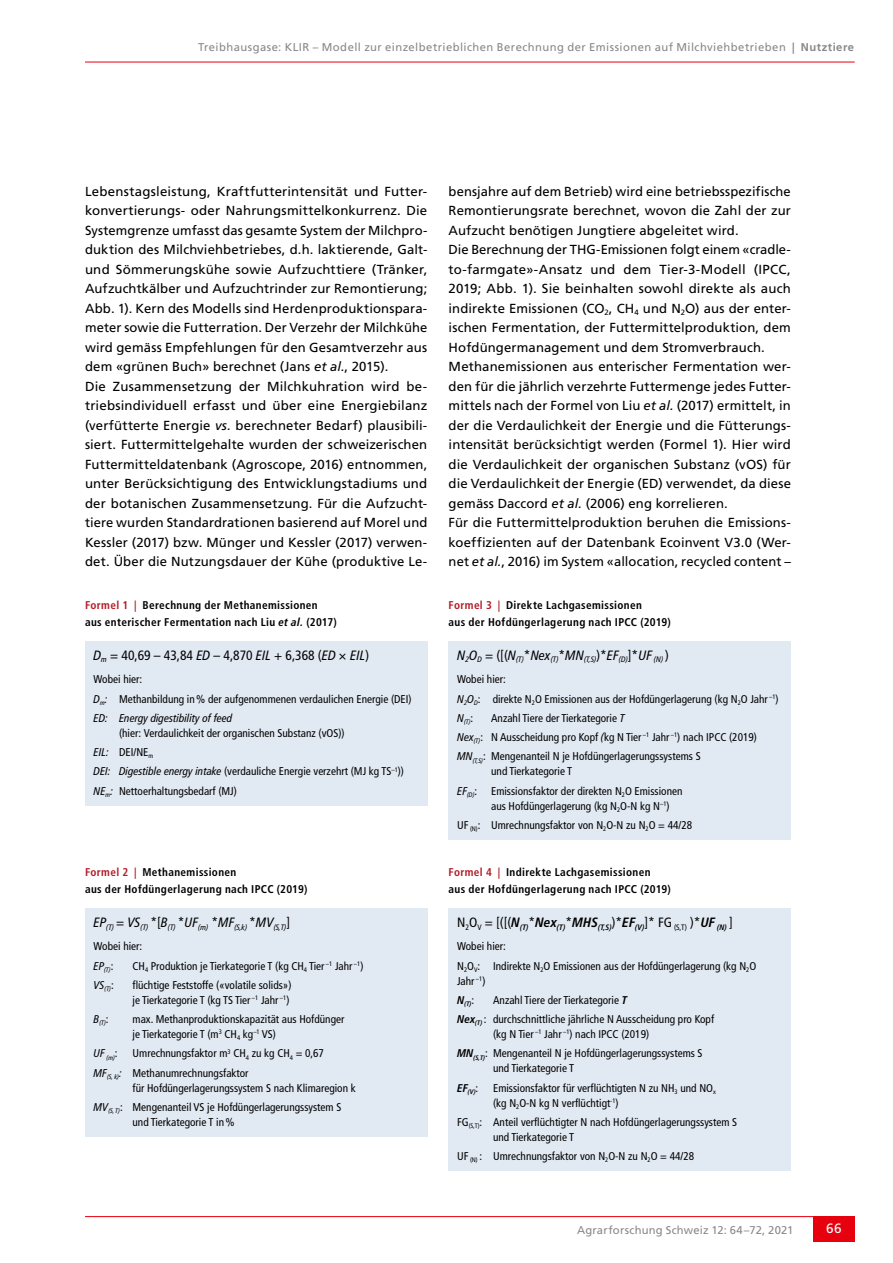
<style>
.page{position:relative;width:893px;height:1263px;background:#fff}
.page>*{position:absolute;margin:0;border:0;box-sizing:border-box;transform-origin:0 0}
.t1{font:condensed 13.5px "Frutiger LT Std";color:#000}
.t2{font:13.5px "Frutiger LT Std";color:#fff}
.t3{font:13.2px/19.5px "Frutiger LT Std";letter-spacing:.01em;color:#000}
.t4{font:condensed 11.25px/19.2px "Frutiger LT Std";color:#000}
.t5{font:700 condensed 11.25px/16.5px "Frutiger LT Std";letter-spacing:.03em;color:#000}
.t6{font:11.25px "Frutiger LT Std";letter-spacing:.035em;color:#878988}
.t7{font:11.25px "Frutiger LT Std";letter-spacing:.015em;color:#878988}
.t8{font:italic condensed 7.8px "Frutiger LT Std";color:#000}
.t9{font:italic condensed 6.6px "Frutiger LT Std";color:#000}
.t10{font:italic 700 condensed 6.6px "Frutiger LT Std";color:#000}
.s1{font-weight:700}
.s2{font-style:italic}
.s3{color:#b21c27}
.s4{font-weight:700;font-style:italic}
</style>
<div class="page">
<hr style="left:85px;top:62px;width:770px;height:1px;background:#e7000e">
<hr style="left:85px;top:1216px;width:770px;height:1px;background:#e7000e">
<div style="left:813px;top:1216px;width:42px;height:26px;background:#e7000e"></div>
<div style="left:85px;top:641px;width:342px;height:164px;background:#e1e9f2"></div>
<div style="left:449px;top:641px;width:342px;height:198px;background:#e1e9f2"></div>
<div style="left:85px;top:908px;width:342px;height:228px;background:#e1e9f2"></div>
<div style="left:449px;top:908px;width:342px;height:263px;background:#e1e9f2"></div>
<p class="t6" style="left:198px;top:40px;width:657px">Treibhausgase: KLIR – Modell zur einzelbetrieblichen Berechnung der Emissionen auf Milchviehbetrieben <span class="s1">| Nutztiere</span></p>
<p class="t3" style="left:85px;top:181px;width:344px">Lebenstagsleistung, Kraftfutterintensität und Futter&shy;konvertierungs- oder Nahrungsmittelkonkurrenz. Die Systemgrenze umfasst das gesamte System der Milchpro&shy;duktion des Milchviehbetriebes, d.h. laktierende, Galt&shy;und Sömmerungskühe sowie Aufzuchttiere (Tränker, Aufzuchtkälber und Aufzuchtrinder zur Remontierung; Abb. 1). Kern des Modells sind Herdenproduktionspara&shy;meter sowie die Futterration. Der Verzehr der Milchkühe wird gemäss Empfehlungen für den Gesamtverzehr aus dem «grünen Buch» berechnet (Jans <span class="s2">et al.</span>, 2015).<br>Die Zusammensetzung der Milchkuhration wird be&shy;triebsindividuell erfasst und über eine Energiebilanz (verfütterte Energie <span class="s2">vs.</span> berechneter Bedarf) plausibili&shy;siert. Futtermittelgehalte wurden der schweizerischen Futtermitteldatenbank (Agroscope, 2016) entnommen, unter Berücksichtigung des Entwicklungstadiums und der botanischen Zusammensetzung. Für die Aufzucht&shy;tiere wurden Standardrationen basierend auf Morel und Kessler (2017) bzw. Münger und Kessler (2017) verwen&shy;det. Über die Nutzungsdauer der Kühe (produktive Le-</p>
<p class="t3" style="left:449px;top:181px;width:344px">bensjahre auf dem Betrieb) wird eine betriebsspezifische Remontierungsrate berechnet, wovon die Zahl der zur Aufzucht benötigen Jungtiere abgeleitet wird.<br>Die Berechnung der THG-Emissionen folgt einem «cradle&shy;to-farmgate»-Ansatz und dem Tier-3-Modell (IPCC, 2019; Abb. 1). Sie beinhalten sowohl direkte als auch indirekte Emissionen (CO<sub>2</sub>, CH<sub>4</sub> und N<sub>2</sub>O) aus der enter&shy;ischen Fermentation, der Futtermittelproduktion, dem Hofdüngermanagement und dem Stromverbrauch.<br>Methanemissionen aus enterischer Fermentation wer&shy;den für die jährlich verzehrte Futtermenge jedes Futter&shy;mittels nach der Formel von Liu <span class="s2">et al.</span> (2017) ermittelt, in der die Verdaulichkeit der Energie und die Fütterungs&shy;intensität berücksichtigt werden (Formel 1). Hier wird die Verdaulichkeit der organischen Substanz (vOS) für die Verdaulichkeit der Energie (ED) verwendet, da diese gemäss Daccord <span class="s2">et al.</span> (2006) eng korrelieren.<br>Für die Futtermittelproduktion beruhen die Emissions&shy;koeffizienten auf der Datenbank Ecoinvent V3.0 (Wer&shy;net <span class="s2">et al.</span>, 2016) im System «allocation, recycled content –</p>
<p class="t5" style="left:85px;top:597px;width:253px"><span class="s3">Formel 1 |</span> Berechnung der Methanemissionen aus enterischer Fermentation nach Liu <span class="s2">et al.</span> (2017)</p>
<p class="t1" style="left:94px;top:647px;width:277px"><span class="s2">D</span><sub>m</sub> = 40,69 – 43,84 <span class="s2">ED</span> – 4,870 <span class="s2">EIL</span> + 6,368 (<span class="s2">ED × EIL</span>)</p>
<p class="t4" style="left:94px;top:670px;width:320px">Wobei hier:<br><span class="s2">D</span><sub>m</sub><span class="s2">:</span> Methanbildung in% der aufgenommenen verdaulichen Energie (DEI)<br><span class="s2">ED: Energy digestibility of feed</span></p>
<p class="t4" style="left:94px;top:723px;width:312px;text-indent:26px">(hier: Verdaulichkeit der organischen Substanz (vOS))<br><span class="s2">EIL:</span> DEI/NE<sub>m<br></sub><span class="s2">DEI: Digestible energy intake</span> (verdauliche Energie verzehrt (MJ kg TS<sup>–1</sup>))<br><span class="s2">NE</span><sub>m</sub><span class="s2">:</span> Nettoerhaltungsbedarf (MJ)</p>
<p class="t5" style="left:449px;top:597px;width:224px"><span class="s3">Formel 3 |</span> Direkte Lachgasemissionen<br>aus der Hofdüngerlagerung nach IPCC (2019)</p>
<p class="t8" style="left:457px;top:655px;width:213px"><sup>N</sup>2<sup>O</sup>D <sup>=</sup> <sup>([(</sup><sup>N</sup>(T)<sup>*</sup><sup>Nex</sup>(T)<sup>*</sup><sup>MN</sup>(T,S)<sup>)*</sup><sup>EF</sup>(D)<sup>]*</sup><sup>UF</sup> (N) <sup>)</sup></p>
<p class="t4" style="left:457px;top:670px;width:323px">Wobei hier:<br><span class="s2">N</span><sub>2</sub><span class="s2">O</span><sub>D</sub>: direkte N<sub>2</sub>O Emissionen aus der Hofdüngerlagerung (kg N<sub>2</sub>O Jahr <sup>–1</sup>)</p>
<p class="t9" style="left:457px;top:718px;width:18px"><sup>N</sup>(T)<sup>:</sup></p>
<p class="t4" style="left:457px;top:708px;width:301px;text-indent:34px">Anzahl Tiere der Tierkategorie <span class="s2">T<br>Nex</span><sub>(T)</sub>: N Ausscheidung pro Kopf <span class="s2">(</span>kg N Tier <sup>–1</sup> Jahr <sup>–1</sup>) nach IPCC (2019)<br><span class="s2">MN</span><sub>(T,S)</sub>: Mengenanteil N je Hofdüngerlagerungssystems S</p>
<p class="t4" style="left:457px;top:762px;width:227px;text-indent:34px">und Tierkategorie T<br><span class="s2">EF</span><sub>(D)</sub>: Emissionsfaktor der direkten N<sub>2</sub>O Emissionen</p>
<p class="t4" style="left:457px;top:796px;width:237px;text-indent:34px">aus Hofdüngerlagerung (kg N<sub>2</sub>O-N kg N<sup>–1</sup>)<br>UF <sub>(N)</sub>: Umrechnungsfaktor von N<sub>2</sub>O-N zu N<sub>2</sub>O = 44/28</p>
<p class="t5" style="left:85px;top:864px;width:224px"><span class="s3">Formel 2 |</span> Methanemissionen<br>aus der Hofdüngerlagerung nach IPCC (2019)</p>
<p class="t5" style="left:449px;top:864px;width:224px"><span class="s3">Formel 4 |</span> Indirekte Lachgasemissionen<br>aus der Hofdüngerlagerung nach IPCC (2019)</p>
<p class="t8" style="left:94px;top:922px;width:198px"><sup>EP</sup>(T) <sup>=</sup> <sup>VS</sup>(T) <sup>*[</sup><sup>B</sup>(T) <sup>*</sup><sup>UF</sup>(m) <sup>*</sup><sup>MF</sup>(S,k) <sup>*</sup><sup>MV</sup>(S,T)<sup>]</sup></p>
<p class="t4" style="left:94px;top:937px;width:50px">Wobei hier:</p>
<p class="t9" style="left:94px;top:966px;width:21px"><sup>EP</sup>(T)<sup>:</sup></p>
<p class="t4" style="left:133px;top:956px;width:232px">CH<sub>4</sub> Produktion je Tierkategorie T (kg CH<sub>4</sub> Tier <sup>–1</sup> Jahr <sup>–1</sup>)</p>
<p class="t9" style="left:94px;top:985px;width:22px"><sup>VS</sup>(T)<sup>:</sup></p>
<p class="t4" style="left:133px;top:977px;width:161px;line-height:15px">flüchtige Feststoffe («volatile solids») je Tierkategorie T (kg TS Tier <sup>–1</sup> Jahr <sup>–1</sup>)</p>
<p class="t9" style="left:94px;top:1019px;width:17px"><sup>B</sup>(T)<sup>:</sup></p>
<p class="t4" style="left:133px;top:1012px;width:213px;line-height:15px">max. Methanproduktionskapazität aus Hofdünger je Tierkategorie T (m<sup>3</sup> CH<sub>4</sub> kg<sup>–1</sup> VS)</p>
<p class="t9" style="left:94px;top:1053px;width:26px"><sup>UF</sup> (m)<sup>:</sup></p>
<p class="t4" style="left:94px;top:1044px;width:232px;text-indent:39px">Umrechnungsfaktor m<sup>3</sup> CH<sub>4</sub> zu kg CH<sub>4</sub> = 0,67<br><span class="s2">MF</span><sub>(S,</sub> <sub>k)</sub><span class="s2">:</span> Methanumrechnungsfaktor</p>
<p class="t4" style="left:94px;top:1078px;width:264px;text-indent:39px">für Hofdüngerlagerungssystem S nach Klimaregion k<br><span class="s2">MV</span><sub>(S,</sub> <sub>T)</sub>: Mengenanteil VS je Hofdüngerlagerungssystem S</p>
<p class="t4" style="left:133px;top:1112px;width:104px">und Tierkategorie T in%</p>
<p class="t1" style="left:457px;top:914px;width:277px">N<sub>2</sub>O<sub>V</sub> = [([(<span class="s4">N</span><sub>(T)</sub>*<span class="s4">Nex</span><sub>(T)</sub>*<span class="s4">MHS</span><sub>(T,S)</sub>)*<span class="s4">EF</span><sub>(V)</sub>]* FG <sub>(S,T)</sub> )*<span class="s4">UF</span> <sub>(N)</sub> ]</p>
<p class="t4" style="left:457px;top:937px;width:301px">Wobei hier:<br>N<sub>2</sub>O<sub>V</sub>: Indirekte N<sub>2</sub>O Emissionen aus der Hofdüngerlagerung (kg N<sub>2</sub>O</p>
<p class="t4" style="left:457px;top:971px;width:30px">Jahr <sup>–1</sup>)</p>
<p class="t10" style="left:457px;top:1000px;width:19px"><sup>N</sup>(T)<sup>:</sup></p>
<p class="t4" style="left:457px;top:990px;width:259px;text-indent:36px">Anzahl Tiere der Tierkategorie <span class="s4">T<br>Nex</span><sub>(T)</sub> : durchschnittliche jährliche N Ausscheidung pro Kopf</p>
<p class="t4" style="left:457px;top:1025px;width:247px;text-indent:36px">(kg N Tier <sup>–1</sup> Jahr <sup>–1</sup>) nach IPCC (2019)<br><span class="s4">MN</span><sub>(S,T)</sub>: Mengenanteil N je Hofdüngerlagerungssystems S</p>
<p class="t4" style="left:493px;top:1059px;width:82px">und Tierkategorie T</p>
<p class="t10" style="left:457px;top:1088px;width:23px"><sup>EF</sup>(V)<sup>:</sup></p>
<p class="t4" style="left:493px;top:1080px;width:224px;line-height:15px">Emissionsfaktor für verflüchtigten N zu NH<sub>3</sub> und NO<sub>x </sub>(kg N<sub>2</sub>O-N kg N verflüchtigt<sup>-1</sup>)</p>
<p class="t4" style="left:493px;top:1114px;width:246px;line-height:15px;text-indent:-36px">FG<sub>(S,T)</sub>: Anteil verflüchtigter N nach Hofdüngerlagerungssystem S und Tierkategorie T</p>
<p class="t4" style="left:457px;top:1147px;width:239px">UF <sub>(N)</sub> : Umrechnungsfaktor von N<sub>2</sub>O-N zu N<sub>2</sub>O = 44/28</p>
<p class="t7" style="left:577px;top:1223px;width:218px">Agrarforschung Schweiz 12: 64–72, 2021</p>
<p class="t2" style="left:826px;top:1221px;width:17px">66</p>
</div>
